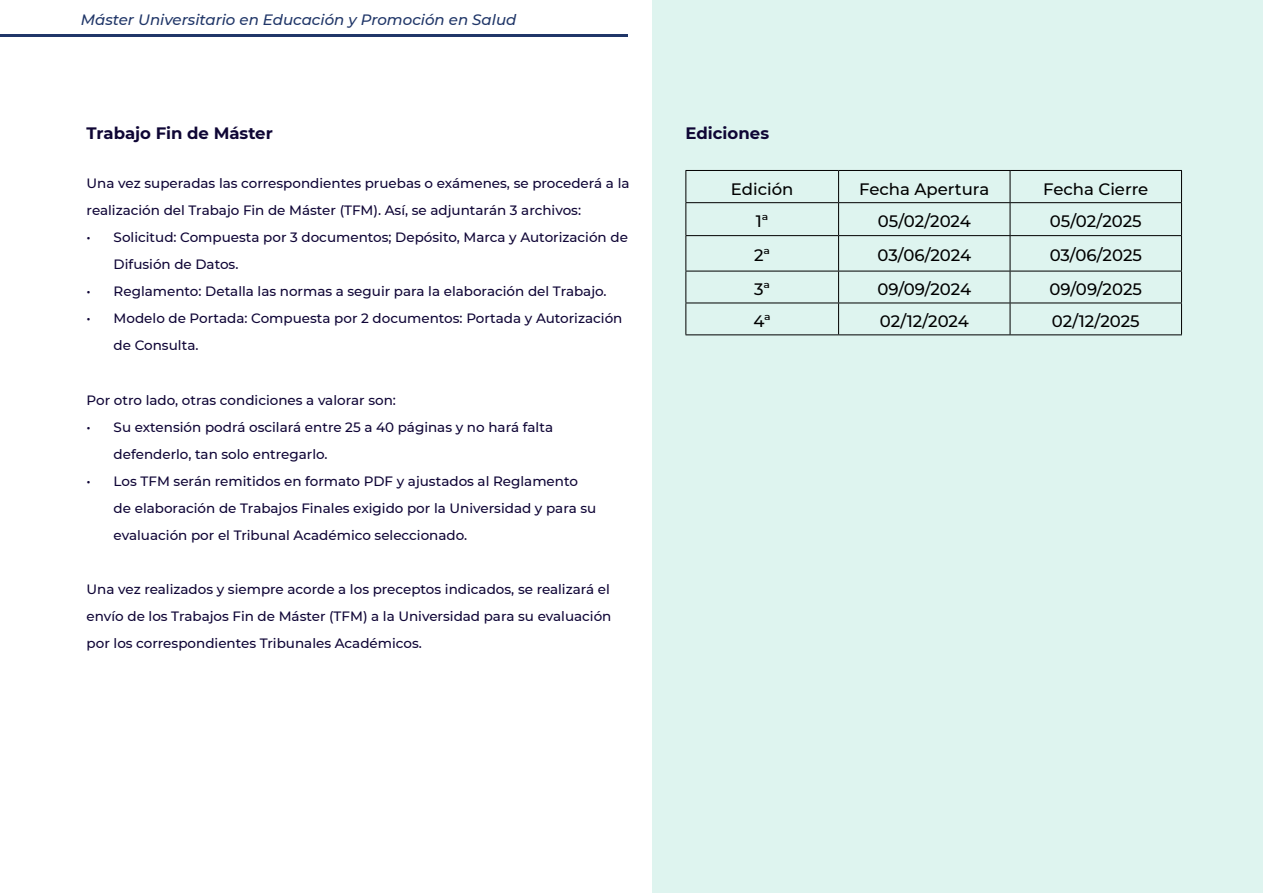
<style>
.page{position:relative;width:1263px;height:893px;background:#fff}
.page>*{position:absolute;margin:0;border:0;box-sizing:border-box;transform-origin:0 0}
.t1{font:500 16.5px "Montserrat";color:#000}
.t2{font:700 16.5px "Montserrat";color:#0f0635}
.t3{font:italic 500 15px "Montserrat";color:#203668}
.t4{font:500 13.5px/27px "Montserrat";color:#0f0536}
</style>
<div class="page">
<hr style="left:0;top:34px;width:627px;height:3px;background:#203668">
<div style="left:652px;top:0;width:611px;height:893px;background:#def4ef"></div>
<hr style="left:685px;top:170px;width:153px;height:1px;background:#000">
<hr style="left:685px;top:171px;width:1px;height:31px;background:#000">
<hr style="left:838px;top:170px;width:172px;height:1px;background:#000">
<hr style="left:838px;top:171px;width:1px;height:31px;background:#000">
<hr style="left:1010px;top:170px;width:172px;height:1px;background:#000">
<hr style="left:1010px;top:171px;width:1px;height:31px;background:#000">
<hr style="left:1181px;top:171px;width:1px;height:31px;background:#000">
<hr style="left:685px;top:202px;width:153px;height:1px;background:#000">
<hr style="left:685px;top:203px;width:1px;height:32px;background:#000">
<hr style="left:838px;top:202px;width:172px;height:1px;background:#000">
<hr style="left:838px;top:203px;width:1px;height:32px;background:#000">
<hr style="left:1010px;top:202px;width:172px;height:1px;background:#000">
<hr style="left:1010px;top:203px;width:1px;height:32px;background:#000">
<hr style="left:1181px;top:203px;width:1px;height:32px;background:#000">
<hr style="left:685px;top:235px;width:153px;height:1px;background:#000">
<hr style="left:685px;top:236px;width:1px;height:35px;background:#000">
<hr style="left:838px;top:235px;width:172px;height:1px;background:#000">
<hr style="left:838px;top:236px;width:1px;height:35px;background:#000">
<hr style="left:1010px;top:235px;width:172px;height:1px;background:#000">
<hr style="left:1010px;top:236px;width:1px;height:35px;background:#000">
<hr style="left:1181px;top:236px;width:1px;height:35px;background:#000">
<hr style="left:685px;top:271px;width:153px;height:1px;background:#000">
<hr style="left:685px;top:271px;width:1px;height:32px;background:#000">
<hr style="left:838px;top:271px;width:172px;height:1px;background:#000">
<hr style="left:838px;top:271px;width:1px;height:32px;background:#000">
<hr style="left:1010px;top:271px;width:172px;height:1px;background:#000">
<hr style="left:1010px;top:271px;width:1px;height:32px;background:#000">
<hr style="left:1181px;top:271px;width:1px;height:32px;background:#000">
<hr style="left:685px;top:303px;width:153px;height:1px;background:#000">
<hr style="left:685px;top:303px;width:1px;height:31px;background:#000">
<hr style="left:838px;top:303px;width:172px;height:1px;background:#000">
<hr style="left:838px;top:303px;width:1px;height:31px;background:#000">
<hr style="left:1010px;top:303px;width:172px;height:1px;background:#000">
<hr style="left:1010px;top:303px;width:1px;height:31px;background:#000">
<hr style="left:1181px;top:303px;width:1px;height:31px;background:#000">
<hr style="left:685px;top:334px;width:153px;height:1px;background:#000">
<hr style="left:838px;top:334px;width:172px;height:1px;background:#000">
<hr style="left:1010px;top:334px;width:172px;height:1px;background:#000">
<p class="t3" style="left:81px;top:9px;width:437px">Máster Universitario en Educación y Promoción en Salud</p>
<p class="t2" style="left:87px;top:122px;width:188px">Trabajo Fin de Máster</p>
<p class="t4" style="left:87px;top:170px;width:544px">Una vez superadas las correspondientes pruebas o exámenes, se procederá a la realización del Trabajo Fin de Máster (TFM). Así, se adjuntarán 3 archivos:</p>
<p class="t4" style="left:114px;top:224px;width:516px;text-indent:-27px">• Solicitud: Compuesta por 3 documentos; Depósito, Marca y Autorización de<br>Difusión de Datos.</p>
<p class="t4" style="left:87px;top:278px;width:522px">• Reglamento: Detalla las normas a seguir para la elaboración del Trabajo.</p>
<p class="t4" style="left:114px;top:305px;width:510px;text-indent:-27px">• Modelo de Portada: Compuesta por 2 documentos: Portada y Autorización de Consulta.</p>
<p class="t4" style="left:87px;top:386px;width:311px">Por otro lado, otras condiciones a valorar son:</p>
<p class="t4" style="left:114px;top:413px;width:441px;text-indent:-27px">• Su extensión podrá oscilará entre 25 a 40 páginas y no hará falta defenderlo, tan solo entregarlo.</p>
<p class="t4" style="left:114px;top:467px;width:484px;text-indent:-27px">• Los TFM serán remitidos en formato PDF y ajustados al Reglamento de elaboración de Trabajos Finales exigido por la Universidad y para su evaluación por el Tribunal Académico seleccionado.</p>
<p class="t4" style="left:87px;top:575px;width:526px;text-align:justify">Una vez realizados y siempre acorde a los preceptos indicados, se realizará el envío de los Trabajos Fin de Máster (TFM) a la Universidad para su evaluación por los correspondientes Tribunales Académicos.</p>
<p class="t2" style="left:685px;top:122px;width:85px">Ediciones</p>
<p class="t1" style="left:731px;top:177px;width:64px">Edición</p>
<p class="t1" style="left:859px;top:177px;width:132px">Fecha Apertura</p>
<p class="t1" style="left:1043px;top:177px;width:107px">Fecha Cierre</p>
<p class="t1" style="left:756px;top:210px;width:14px">1ª</p>
<p class="t1" style="left:878px;top:210px;width:94px">05/02/2024</p>
<p class="t1" style="left:1050px;top:210px;width:93px">05/02/2025</p>
<p class="t1" style="left:754px;top:244px;width:18px">2ª</p>
<p class="t1" style="left:877px;top:244px;width:95px">03/06/2024</p>
<p class="t1" style="left:1050px;top:244px;width:94px">03/06/2025</p>
<p class="t1" style="left:754px;top:278px;width:18px">3ª</p>
<p class="t1" style="left:877px;top:278px;width:95px">09/09/2024</p>
<p class="t1" style="left:1050px;top:278px;width:94px">09/09/2025</p>
<p class="t1" style="left:753px;top:310px;width:19px">4ª</p>
<p class="t1" style="left:880px;top:310px;width:91px">02/12/2024</p>
<p class="t1" style="left:1052px;top:310px;width:89px">02/12/2025</p>
</div>
